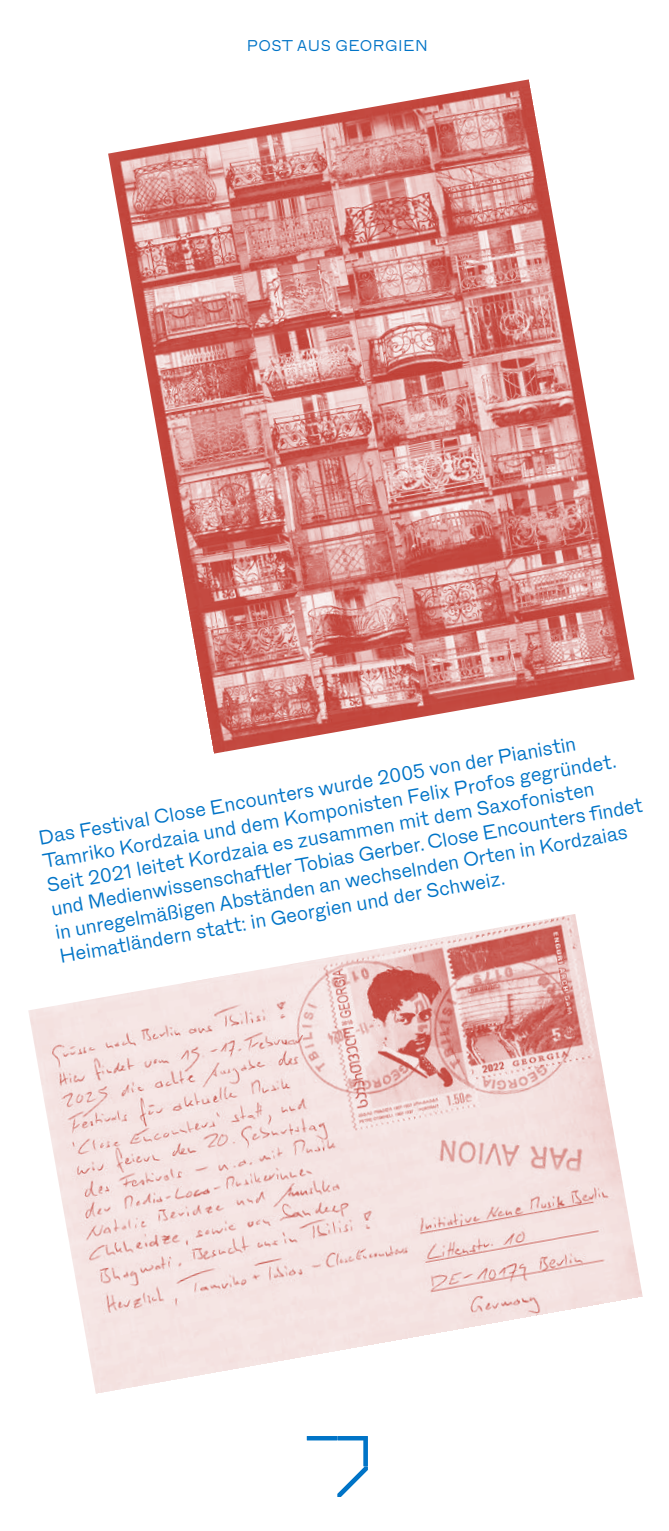
<style>
.page{position:relative;width:669px;height:1531px;background:#fff}
.page>*{position:absolute;margin:0;border:0;box-sizing:border-box;transform-origin:0 0}
.t1{font:300 92px "ABC Galapagos BC";color:#0074c7}
.t2{font:300 20px/24px "Lapidar";color:#0074c7}
.t3{font:300 15.6px "Lapidar";letter-spacing:.03em;color:#0074c7}
</style>
<div class="page">
<img style="left:108px;top:79px;width:527px;height:675px">
<img style="left:28px;top:914px;width:615px;height:480px">
<p class="t3" style="left:247px;top:36px;width:182px">POST AUS GEORGIEN</p>
<p class="t2" style="left:37px;top:826px;width:602px;rotate:-10deg">Das Festival Close Encounters wurde 2005 von der Pianistin Tamriko Kordzaia und dem Komponisten Felix Profos gegründet.<br>Seit 2021 leitet Kordzaia es zusammen mit dem Saxofonisten<br>und Medienwissenschaftler Tobias Gerber. Close Encounters fi ndet in unregelmäßigen Abständen an wechselnden Orten in Kordzaias Heimatländern statt: in Georgien und der Schweiz.</p>
<h1 class="t1" style="left:307px;top:1405px;width:63px">7</h1>
</div>
